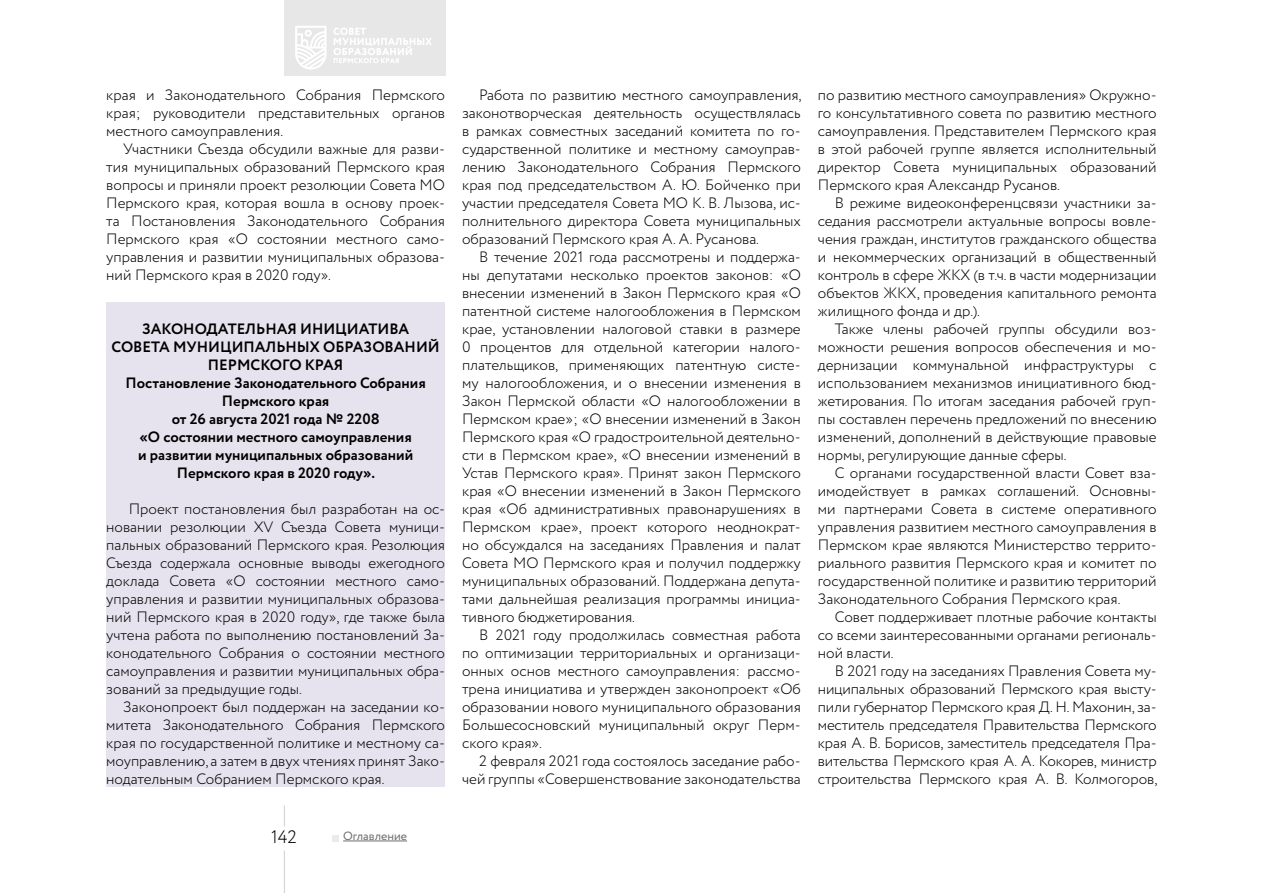
<style>
.page{position:relative;width:1263px;height:893px;background:#fff}
.page>*{position:absolute;margin:0;border:0;box-sizing:border-box;transform-origin:0 0}
.t1{font:300 18px "Circe";color:#000}
.t2{font:300 15px/18px "Circe";color:#000;text-align:justify}
.t3{font:700 15px/18px "Circe";color:#000;text-align:center}
.t4{font:12px "Circe";color:#706f6f}
</style>
<div class="page">
<div style="left:284px;top:0;width:161px;height:76px;background:#e7e7e7"></div>
<svg style="left:295px;top:26px;width:137px;height:44px"></svg>
<svg style="left:284px;top:805px;width:1px;height:22px"></svg>
<hr style="left:284px;top:850px;width:1px;height:43px;background:#000">
<hr style="left:343px;top:841px;width:64px;height:1px;background:#706f6f">
<svg style="left:333px;top:835px;width:6px;height:6px"></svg>
<div style="left:107px;top:302px;width:338px;height:484px;background:#e7e3ee"></div>
<p class="t2" style="left:106px;top:87px;width:340px">края и Законодательного Собрания Пермского края; руководители представительных органов местного самоуправления.</p>
<p class="t2" style="left:106px;top:141px;width:340px;text-align:left;text-indent:17px">Участники Съезда обсудили важные для разви&shy;тия муниципальных образований Пермского края вопросы и приняли проект резолюции Совета МО Пермского края, которая вошла в основу проек&shy;та Постановления Законодательного Собрания Пермского края «О состоянии местного само&shy;управления и развитии муниципальных образова&shy;ний Пермского края в 2020 году».</p>
<p class="t3" style="left:112px;top:321px;width:330px">ЗАКОНОДАТЕЛЬНАЯ ИНИЦИАТИВА<br>СОВЕТА МУНИЦИПАЛЬНЫХ ОБРАЗОВАНИЙ<br>ПЕРМСКОГО КРАЯ<br>Постановление Законодательного Собрания<br>Пермского края<br>от 26 августа 2021 года № 2208<br>«О состоянии местного самоуправления<br>и развитии муниципальных образований<br>Пермского края в 2020 году».</p>
<p class="t2" style="left:106px;top:501px;width:340px;text-align:left;text-indent:23px">Проект постановления был разработан на ос&shy;новании резолюции XV Съезда Совета муници&shy;пальных образований Пермского края. Резолюция Съезда содержала основные выводы ежегодного доклада Совета «О состоянии местного само&shy;управления и развитии муниципальных образова&shy;ний Пермского края в 2020 году», где также была учтена работа по выполнению постановлений За&shy;конодательного Собрания о состоянии местного самоуправления и развитии муниципальных обра&shy;зований за предыдущие годы.</p>
<p class="t2" style="left:106px;top:699px;width:340px;text-indent:17px">Законопроект был поддержан на заседании ко&shy;митета Законодательного Собрания Пермского края по государственной политике и местному са&shy;моуправлению, а затем в двух чтениях принят Зако&shy;нодательным Собранием Пермского края.</p>
<p class="t1" style="left:271px;top:825px;width:27px">142</p>
<p class="t4" style="left:343px;top:828px;width:65px">Оглавление</p>
<p class="t2" style="left:462px;top:87px;width:341px;text-indent:17px">Работа по развитию местного самоуправления, законотворческая деятельность осуществлялась в рамках совместных заседаний комитета по го&shy;сударственной политике и местному самоуправ&shy;лению Законодательного Собрания Пермского края под председательством А. Ю. Бойченко при участии председателя Совета МО К. В. Лызова, ис&shy;полнительного директора Совета муниципальных образований Пермского края А. А. Русанова.</p>
<p class="t2" style="left:462px;top:249px;width:340px;text-indent:17px">В течение 2021 года рассмотрены и поддержа&shy;ны депутатами несколько проектов законов: «О внесении изменений в Закон Пермского края «О патентной системе налогообложения в Пермском крае, установлении налоговой ставки в размере 0 процентов для отдельной категории налого&shy;плательщиков, применяющих патентную систе&shy;му налогообложения, и о внесении изменения в Закон Пермской области «О налогообложении в Пермском крае»; «О внесении изменений в Закон Пермского края «О градостроительной деятельно&shy;сти в Пермском крае», «О внесении изменений в Устав Пермского края». Принят закон Пермского края «О внесении изменений в Закон Пермского края «Об административных правонарушениях в Пермском крае», проект которого неоднократ&shy;но обсуждался на заседаниях Правления и палат Совета МО Пермского края и получил поддержку муниципальных образований. Поддержана депута&shy;тами дальнейшая реализация программы инициа&shy;тивного бюджетирования.</p>
<p class="t2" style="left:462px;top:627px;width:340px;text-indent:17px">В 2021 году продолжилась совместная работа по оптимизации территориальных и организаци&shy;онных основ местного самоуправления: рассмо&shy;трена инициатива и утвержден законопроект «Об образовании нового муниципального образования Большесосновский муниципальный округ Перм&shy;ского края».</p>
<p class="t2" style="left:462px;top:753px;width:340px;text-align:right">2 февраля 2021 года состоялось заседание рабо&shy;чей группы «Совершенствование законодательства</p>
<p class="t2" style="left:818px;top:87px;width:340px">по развитию местного самоуправления» Окружно&shy;го консультативного совета по развитию местного самоуправления. Представителем Пермского края в этой рабочей группе является исполнительный директор Совета муниципальных образований Пермского края Александр Русанов.</p>
<p class="t2" style="left:818px;top:195px;width:340px;text-indent:17px">В режиме видеоконференцсвязи участники за&shy;седания рассмотрели актуальные вопросы вовле&shy;чения граждан, институтов гражданского общества и некоммерческих организаций в общественный контроль в сфере ЖКХ (в т.ч. в части модернизации объектов ЖКХ, проведения капитального ремонта жилищного фонда и др.).</p>
<p class="t2" style="left:818px;top:321px;width:340px;text-indent:17px">Также члены рабочей группы обсудили воз&shy;можности решения вопросов обеспечения и мо&shy;дернизации коммунальной инфраструктуры с использованием механизмов инициативного бюд&shy;жетирования. По итогам заседания рабочей груп&shy;пы составлен перечень предложений по внесению изменений, дополнений в действующие правовые нормы, регулирующие данные сферы.</p>
<p class="t2" style="left:818px;top:465px;width:340px;text-indent:17px">С органами государственной власти Совет вза&shy;имодействует в рамках соглашений. Основны&shy;ми партнерами Совета в системе оперативного управления развитием местного самоуправления в Пермском крае являются Министерство террито&shy;риального развития Пермского края и комитет по государственной политике и развитию территорий Законодательного Собрания Пермского края.</p>
<p class="t2" style="left:818px;top:609px;width:340px;text-indent:17px">Совет поддерживает плотные рабочие контакты со всеми заинтересованными органами региональ&shy;ной власти.</p>
<p class="t2" style="left:818px;top:663px;width:341px;text-indent:17px">В 2021 году на заседаниях Правления Совета му&shy;ниципальных образований Пермского края высту&shy;пили губернатор Пермского края Д. Н. Махонин, за&shy;меститель председателя Правительства Пермского края А. В. Борисов, заместитель председателя Пра&shy;вительства Пермского края А. А. Кокорев, министр строительства Пермского края А. В. Колмогоров,</p>
</div>
